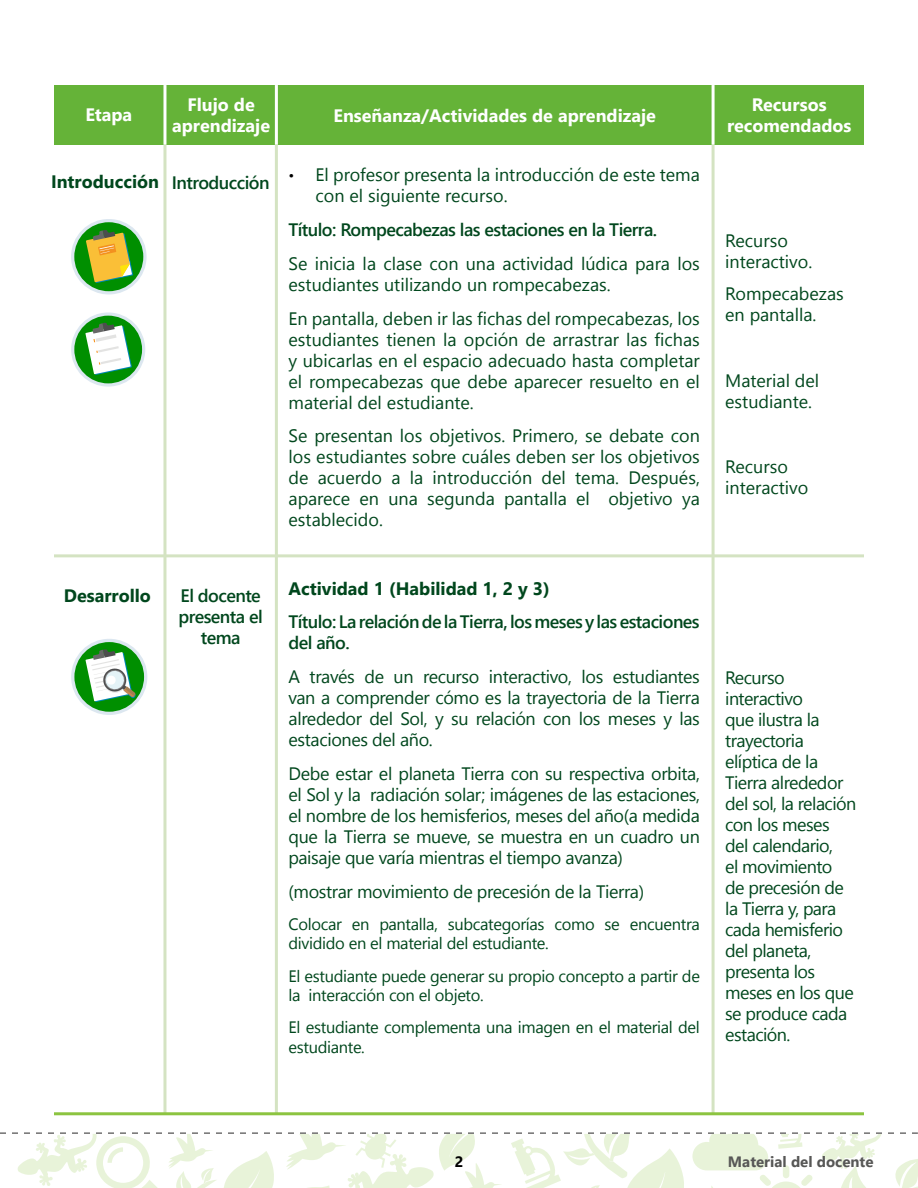
<style>
.page{position:relative;width:918px;height:1188px;background:#fff}
.page>*{position:absolute;margin:0;border:0;box-sizing:border-box;transform-origin:0 0}
.t1{font:18px/21px "Segoe UI";letter-spacing:-.02em;color:#00471d;text-align:justify}
.t2{font:18px/21px "Segoe UI";color:#00471d}
.t3{font:600 18px/21px "Segoe UI";letter-spacing:-.03em;color:#00471d;text-align:center}
.t4{font:700 18px/21px "Segoe UI";color:#fff;text-align:center}
.t5{font:700 18px "Segoe UI";color:#00471d}
.t6{font:16.5px/19.5px "Segoe UI";letter-spacing:-.02em;color:#00471d}
.t7{font:700 15px "Segoe UI";color:#575756}
.t8{font:700 15px "Segoe UI";color:#000}
.s1{font-weight:600}
.s2{font-weight:300;font-size:15px;color:#000}
</style>
<div class="page">
<svg style="left:0;top:1132px;width:918px;height:56px"></svg>
<hr style="left:163px;top:145px;width:3px;height:968px;background:#d4e3c2">
<hr style="left:275px;top:145px;width:3px;height:968px;background:#d4e3c2">
<hr style="left:712px;top:145px;width:3px;height:968px;background:#d4e3c2">
<div style="left:54px;top:85px;width:810px;height:60px;background:#65b338"></div>
<hr style="left:163px;top:85px;width:3px;height:60px;background:#fff">
<hr style="left:275px;top:85px;width:3px;height:60px;background:#fff">
<hr style="left:712px;top:85px;width:3px;height:60px;background:#fff">
<hr style="left:54px;top:1112px;width:810px;height:3px;background:#8cc440">
<hr style="left:54px;top:554px;width:810px;height:3px;background:#d4e3c2">
<svg style="left:71px;top:219px;width:76px;height:75px"></svg>
<div style="left:74px;top:222px;width:69px;height:69px;background:#008f00;border-radius:50%"></div>
<svg style="left:86px;top:229px;width:47px;height:54px"></svg>
<svg style="left:71px;top:313px;width:74px;height:74px"></svg>
<div style="left:74px;top:316px;width:68px;height:67px;background:#008f00;border-radius:50%"></div>
<svg style="left:85px;top:322px;width:47px;height:53px"></svg>
<div style="left:71px;top:639px;width:76px;height:76px;background:#dce7f0;border-radius:50%"></div>
<div style="left:74px;top:642px;width:70px;height:70px;background:#008f00;border-radius:50%"></div>
<svg style="left:86px;top:649px;width:50px;height:53px"></svg>
<p class="t4" style="left:85px;top:104px;width:48px">Etapa</p>
<p class="t5" style="left:51px;top:168px;width:110px">Introducción</p>
<p class="t4" style="left:172px;top:94px;width:99px">Flujo de aprendizaje</p>
<p class="t4" style="left:727px;top:94px;width:126px">Recursos recomendados</p>
<p class="t4" style="left:333px;top:104px;width:324px">Enseñanza/Actividades de aprendizaje</p>
<p class="t2" style="left:316px;top:164px;width:386px;text-indent:-144px"><span class="s1">Introducción</span> <span class="s2">•</span> El profesor presenta la introducción de este tema con el siguiente recurso.</p>
<p class="t3" style="left:289px;top:219px;width:370px">Título: Rompecabezas las estaciones en la Tierra.</p>
<p class="t2" style="left:289px;top:253px;width:413px">Se inicia la clase con una actividad lúdica para los estudiantes utilizando un rompecabezas.</p>
<p class="t1" style="left:289px;top:307px;width:413px">En pantalla, deben ir las fichas del rompecabezas, los estudiantes tienen la opción de arrastrar las fichas y ubicarlas en el espacio adecuado hasta completar el rompecabezas que debe aparecer resuelto en el material del estudiante.</p>
<p class="t1" style="left:289px;top:425px;width:413px">Se presentan los objetivos. Primero, se debate con los estudiantes sobre cuáles deben ser los objetivos de acuerdo a la introducción del tema. Después, aparece en una segunda pantalla el objetivo ya establecido.</p>
<p class="t2" style="left:725px;top:230px;width:89px">Recurso interactivo.</p>
<p class="t2" style="left:725px;top:283px;width:120px">Rompecabezas en pantalla.</p>
<p class="t2" style="left:725px;top:370px;width:96px">Material del estudiante.</p>
<p class="t2" style="left:725px;top:456px;width:85px">Recurso interactivo</p>
<p class="t5" style="left:64px;top:581px;width:89px">Desarrollo</p>
<p class="t3" style="left:178px;top:585px;width:86px">El docente presenta el tema</p>
<p class="t5" style="left:289px;top:574px;width:263px">Actividad 1 (Habilidad 1, 2 y 3)</p>
<p class="t3" style="left:289px;top:611px;width:413px;text-align:left">Título: La relación de la Tierra, los meses y las estaciones del año.</p>
<p class="t1" style="left:289px;top:666px;width:413px">A través de un recurso interactivo, los estudiantes van a comprender cómo es la trayectoria de la Tierra alrededor del Sol, y su relación con los meses y las estaciones del año.</p>
<p class="t1" style="left:289px;top:763px;width:413px">Debe estar el planeta Tierra con su respectiva orbita, el Sol y la radiación solar; imágenes de las estaciones, el nombre de los hemisferios, meses del año(a medida que la Tierra se mueve, se muestra en un cuadro un paisaje que varía mientras el tiempo avanza)</p>
<p class="t1" style="left:289px;top:880px;width:357px">(mostrar movimiento de precesión de la Tierra)</p>
<p class="t6" style="left:289px;top:914px;width:413px">Colocar en pantalla, subcategorías como se encuentra dividido en el material del estudiante.</p>
<p class="t6" style="left:289px;top:966px;width:413px">El estudiante puede generar su propio concepto a partir de la interacción con el objeto.</p>
<p class="t6" style="left:289px;top:1017px;width:413px">El estudiante complementa una imagen en el material del estudiante.</p>
<p class="t1" style="left:725px;top:667px;width:133px;text-align:left">Recurso interactivo<br>que ilustra la trayectoria elíptica de la<br>Tierra alrededor del sol, la relación con los meses del calendario,<br>el movimiento<br>de precesión de la Tierra y, para cada hemisferio del planeta, presenta los meses en los que se produce cada estación.</p>
<p class="t8" style="left:455px;top:1150px;width:10px">2</p>
<p class="t7" style="left:728px;top:1149px;width:147px">Material del docente</p>
</div>
